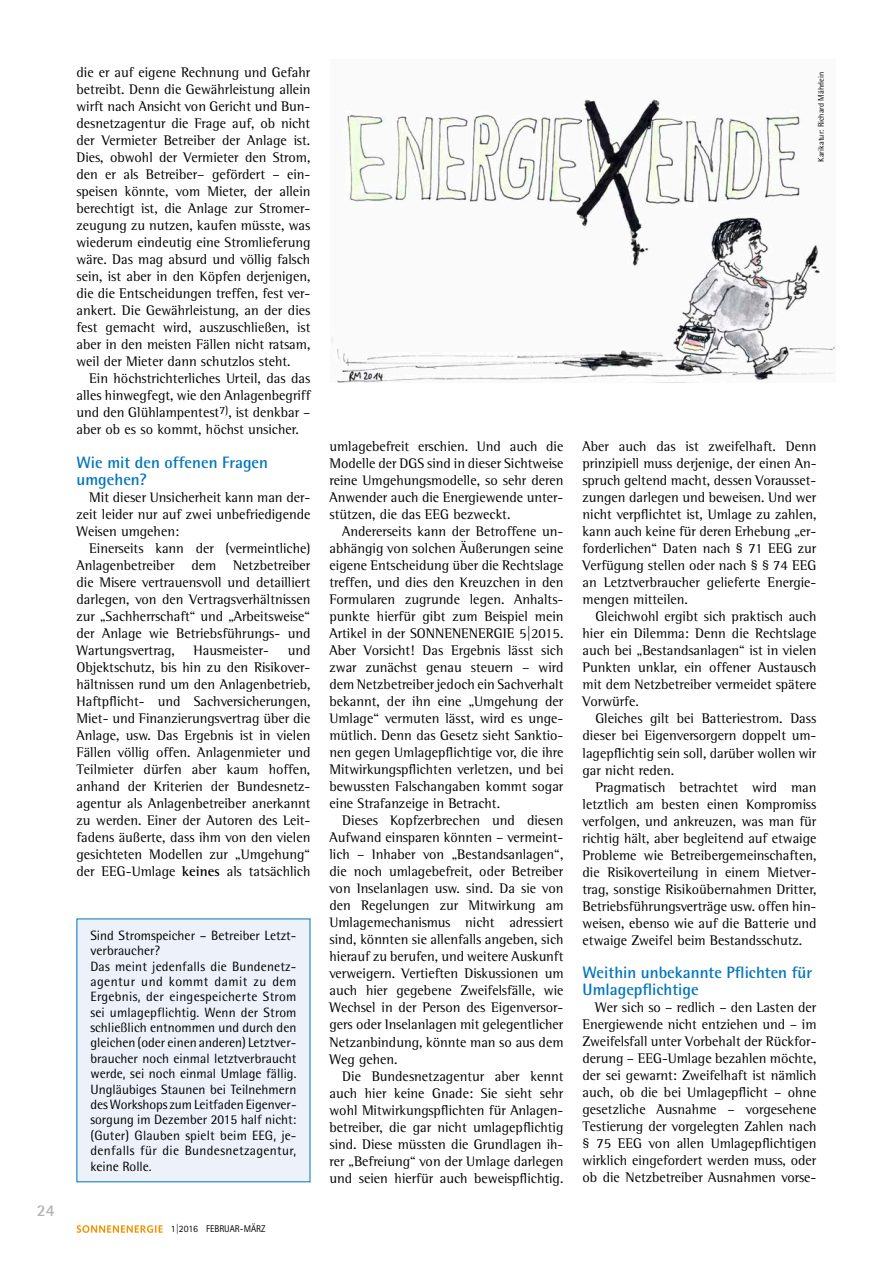
<style>
.page{position:relative;width:893px;height:1263px;background:#fff}
.page>*{position:absolute;margin:0;border:0;box-sizing:border-box;transform-origin:0 0}
.t1{font:700 16.5px/17px "Rotis Semi Sans Std";color:#0076bd}
.t2{font:700 16.5px "Rotis Semi Sans Std";color:#b1b3b4}
.t3{font:14.25px/17px "Rotis Semi Serif Std";color:#000;text-align:justify}
.t4{font:13.5px/15.5px "Rotis Semi Sans Std";color:#000}
.t5{font:9.75px "Rotis Sans Serif Std";color:#000}
.t6{font:8.25px "Rotis Semi Sans Std";color:#000}
.s1{font-weight:700}
</style>
<div class="page">
<svg style="left:77px;top:1225px;width:86px;height:8px"></svg>
<img style="left:331px;top:98px;width:504px;height:285px">
<div style="left:77px;top:919px;width:233px;height:263px;background:#ecf1fa"></div>
<p class="t2" style="left:37px;top:1200px;width:19px">24</p>
<p class="t3" style="left:77px;top:63px;width:235px">die er auf eigene Rechnung und Gefahr betreibt. Denn die Gewährleistung allein wirft nach Ansicht von Gericht und Bun&shy;desnetzagentur die Frage auf, ob nicht der Vermieter Betreiber der Anlage ist.<br>Dies, obwohl der Vermieter den Strom, den er als Betreiber– gefördert – ein&shy;speisen könnte, vom Mieter, der allein berechtigt ist, die Anlage zur Stromer&shy;zeugung zu nutzen, kaufen müsste, was wiederum eindeutig eine Stromlieferung wäre. Das mag absurd und völlig falsch sein, ist aber in den Köpfen derjenigen, die die Entscheidungen treffen, fest ver&shy;ankert. Die Gewährleistung, an der dies fest gemacht wird, auszuschließen, ist aber in den meisten Fällen nicht ratsam, weil der Mieter dann schutzlos steht.</p>
<p class="t3" style="left:77px;top:369px;width:235px;text-indent:13px">Ein höchstrichterliches Urteil, das das alles hinwegfegt, wie den Anlagenbegriff und den Glühlampentest<sup>7)</sup>, ist denkbar – aber ob es so kommt, höchst unsicher.</p>
<p class="t1" style="left:77px;top:453px;width:193px">Wie mit den offenen Fragen umgehen?</p>
<p class="t3" style="left:77px;top:488px;width:235px;text-indent:13px">Mit dieser Unsicherheit kann man der&shy;zeit leider nur auf zwei unbefriedigende Weisen umgehen:</p>
<p class="t3" style="left:77px;top:539px;width:235px;text-indent:13px">Einerseits kann der (vermeintliche)<br>Anlagenbetreiber dem Netzbetreiber die Misere vertrauensvoll und detailliert darlegen, von den Vertragsverhältnissen zur „Sachherrschaft“ und „Arbeitsweise“ der Anlage wie Betriebsführungs- und Wartungsvertrag,</p>
<p class="t3" style="left:77px;top:642px;width:235px;text-indent:211px">und Objektschutz, bis hin zu den Risikover&shy;hältnissen rund um den Anlagenbetrieb, Haftpflicht- und Sachversicherungen, Miet- und Finanzierungsvertrag über die Anlage, usw. Das Ergebnis ist in vielen Fällen völlig offen. Anlagenmieter und Teilmieter dürfen aber kaum hoffen, anhand der Kriterien der Bundesnetz&shy;agentur als Anlagenbetreiber anerkannt zu werden. Einer der Autoren des Leit&shy;fadens äußerte, dass ihm von den vielen gesichteten Modellen zur „Umgehung“ der EEG-Umlage <span class="s1">keines</span> als tatsächlich</p>
<p class="t3" style="left:194px;top:642px;width:77px">Hausmeister-</p>
<p class="t4" style="left:90px;top:927px;width:208px">Sind Stromspeicher – Betreiber Letzt&shy;verbraucher?<br>Das meint jedenfalls die Bundenetz&shy;agentur und kommt damit zu dem Ergebnis, der eingespeicherte Strom sei umlagepflichtig. Wenn der Strom schließlich entnommen und durch den gleichen (oder einen anderen) Letztver&shy;braucher noch einmal letztverbraucht werde, sei noch einmal Umlage fällig.<br>Ungläubiges Staunen bei Teilnehmern des Workshops zum Leitfaden Eigenver&shy;sorgung im Dezember 2015 half nicht: (Guter) Glauben spielt beim EEG, je&shy;denfalls für die Bundesnetzagentur, keine Rolle.</p>
<p class="t5" style="left:171px;top:1223px;width:96px">1|2016 FEBRUAR-MÄRZ</p>
<p class="t3" style="left:330px;top:438px;width:235px">umlagebefreit erschien. Und auch die Modelle der DGS sind in dieser Sichtweise reine Umgehungsmodelle, so sehr deren Anwender auch die Energiewende unter&shy;stützen, die das EEG bezweckt.</p>
<p class="t3" style="left:330px;top:523px;width:235px;text-indent:13px">Andererseits kann der Betroffene un&shy;abhängig von solchen Äußerungen seine eigene Entscheidung über die Rechtslage treffen, und dies den Kreuzchen in den Formularen zugrunde legen. Anhalts&shy;punkte hierfür gibt zum Beispiel mein Artikel in der SONNENENERGIE 5|2015.<br>Aber Vorsicht! Das Ergebnis lässt sich zwar zunächst genau steuern – wird dem Netzbetreiber jedoch ein Sachverhalt bekannt, der ihn eine „Umgehung der Umlage“ vermuten lässt, wird es unge&shy;mütlich. Denn das Gesetz sieht Sanktio&shy;nen gegen Umlagepflichtige vor, die ihre Mitwirkungspflichten verletzen, und bei bewussten Falschangaben kommt sogar eine Strafanzeige in Betracht.</p>
<p class="t3" style="left:330px;top:812px;width:235px;text-indent:13px">Dieses Kopfzerbrechen und diesen Aufwand einsparen könnten – vermeint&shy;lich – Inhaber von „Bestandsanlagen“, die noch umlagebefreit, oder Betreiber von Inselanlagen usw. sind. Da sie von den Regelungen zur Mitwirkung am Umlagemechanismus nicht adressiert sind, könnten sie allenfalls angeben, sich hierauf zu berufen, und weitere Auskunft verweigern. Vertieften Diskussionen um auch hier gegebene Zweifelsfälle, wie Wechsel in der Person des Eigenversor&shy;gers oder Inselanlagen mit gelegentlicher Netzanbindung, könnte man so aus dem Weg gehen.</p>
<p class="t3" style="left:330px;top:1067px;width:235px;text-indent:13px">Die Bundesnetzagentur aber kennt auch hier keine Gnade: Sie sieht sehr wohl Mitwirkungspflichten für Anlagen&shy;betreiber, die gar nicht umlagepflichtig sind. Diese müssten die Grundlagen ih&shy;rer „Befreiung“ von der Umlage darlegen und seien hierfür auch beweispflichtig.</p>
<p class="t6" style="left:816px;top:162px;width:91px;rotate:-90deg">Karikatur: Richard Mährlein</p>
<p class="t3" style="left:583px;top:438px;width:235px">Aber auch das ist zweifelhaft. Denn prinzipiell muss derjenige, der einen An&shy;spruch geltend macht, dessen Vorausset&shy;zungen darlegen und beweisen. Und wer nicht verpflichtet ist, Umlage zu zahlen, kann auch keine für deren Erhebung „er&shy;forderlichen“ Daten nach § 71 EEG zur Verfügung stellen oder nach § § 74 EEG an Letztverbraucher gelieferte Energie&shy;mengen mitteilen.</p>
<p class="t3" style="left:583px;top:608px;width:235px;text-indent:13px">Gleichwohl ergibt sich praktisch auch hier ein Dilemma: Denn die Rechtslage auch bei „Bestandsanlagen“ ist in vielen Punkten unklar, ein offener Austausch mit dem Netzbetreiber vermeidet spätere Vorwürfe.</p>
<p class="t3" style="left:583px;top:710px;width:235px;text-indent:13px">Gleiches gilt bei Batteriestrom. Dass dieser bei Eigenversorgern doppelt um&shy;lagepflichtig sein soll, darüber wollen wir gar nicht reden.</p>
<p class="t3" style="left:583px;top:778px;width:235px;text-indent:13px">Pragmatisch betrachtet wird man letztlich am besten einen Kompromiss verfolgen, und ankreuzen, was man für richtig hält, aber begleitend auf etwaige Probleme wie Betreibergemeinschaften, die Risikoverteilung in einem Mietver&shy;trag, sonstige Risikoübernahmen Dritter, Betriebsführungsverträge usw. offen hin&shy;weisen, ebenso wie auf die Batterie und etwaige Zweifel beim Bestandsschutz.</p>
<p class="t1" style="left:583px;top:964px;width:231px">Weithin unbekannte Pflichten für<br>Umlagepflichtige</p>
<p class="t3" style="left:583px;top:999px;width:235px;text-indent:13px">Wer sich so – redlich – den Lasten der Energiewende nicht entziehen und – im Zweifelsfall unter Vorbehalt der Rückfor&shy;derung – EEG-Umlage bezahlen möchte, der sei gewarnt: Zweifelhaft ist nämlich auch, ob die bei Umlagepflicht – ohne gesetzliche Ausnahme – vorgesehene Testierung der vorgelegten Zahlen nach § 75 EEG von allen Umlagepflichtigen wirklich eingefordert werden muss, oder ob die Netzbetreiber Ausnahmen vorse-</p>
</div>
